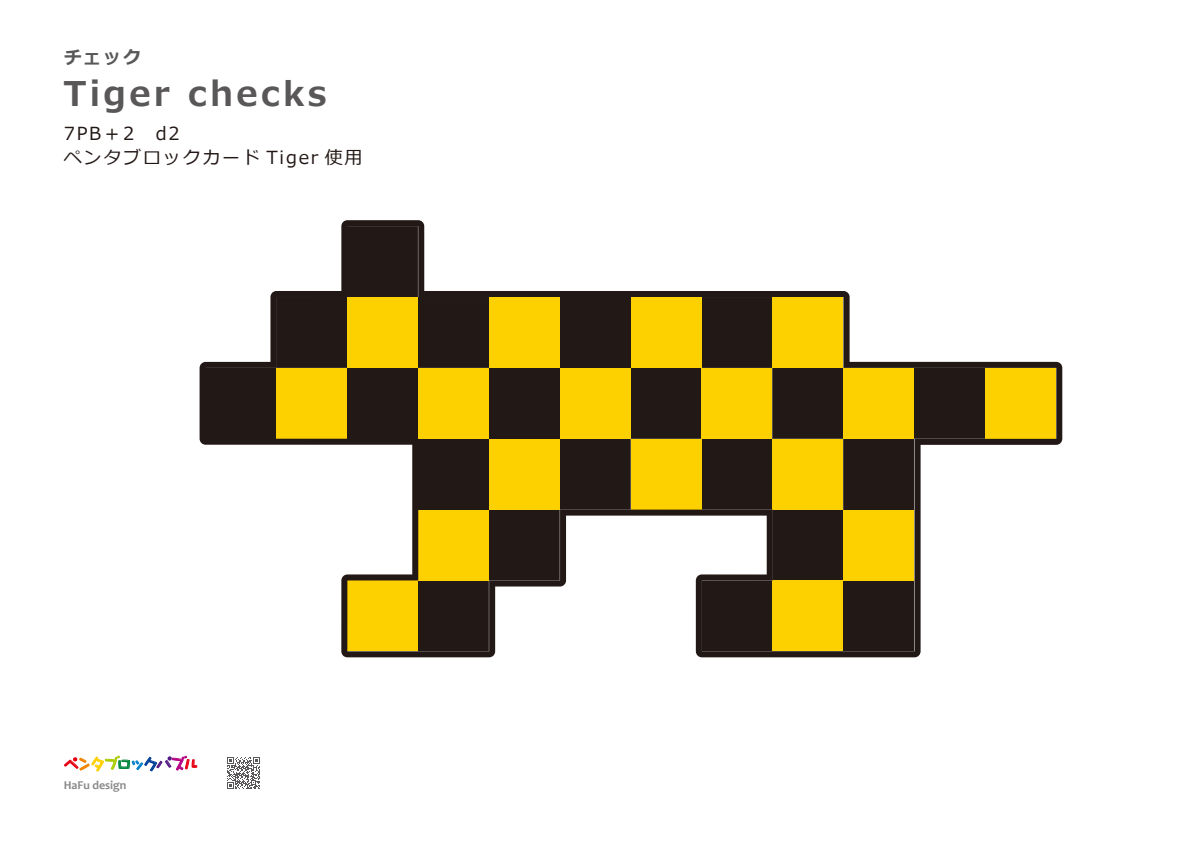
<style>
.page{position:relative;width:1191px;height:842px;background:#fff}
.page>*{position:absolute;margin:0;border:0;box-sizing:border-box;transform-origin:0 0}
.t1{font:700 34px "Meiryo";letter-spacing:.1em;color:#595757}
.t2{font:18px/24px "Meiryo";letter-spacing:.1em;color:#221815}
.t3{font:700 18px "Meiryo";color:#595757}
.t4{font:17.9px "DF Craft Yu W7 WINP RKSJ H";letter-spacing:-.26em;color:#e60012}
.t5{font:700 12px "Candara";color:#898989}
.s1{color:#f08300}
.s2{color:#fdd000}
.s3{color:#abcd03}
.s4{color:#00873c}
.s5{color:#0081cc}
.s6{color:#003f98}
.s7{color:#541b86}
.s8{color:#b60081}
</style>
<div class="page">
<svg style="left:200px;top:220px;width:862px;height:437px"></svg>
<svg style="left:64px;top:756px;width:133px;height:15px"></svg>
<svg style="left:227px;top:757px;width:33px;height:32px"></svg>
<p class="t3" style="left:64px;top:45px;width:79px">チェック</p>
<h1 class="t1" style="left:64px;top:70px;width:264px">Tiger checks</h1>
<p class="t2" style="left:64px;top:122px;width:300px">7PB＋2　d2<br>ペンタブロックカード Tiger 使用</p>
<p class="t4" style="left:62px;top:755px;width:139px">ペ<span class="s1">ン</span><span class="s2">タ</span><span class="s3">ブ</span><span class="s4">ロ</span><span class="s5">ッ</span><span class="s6">ク</span><span class="s7">パ</span><span class="s8">ズ</span>ル</p>
<p class="t5" style="left:64px;top:778px;width:64px">HaFu design</p>
</div>
